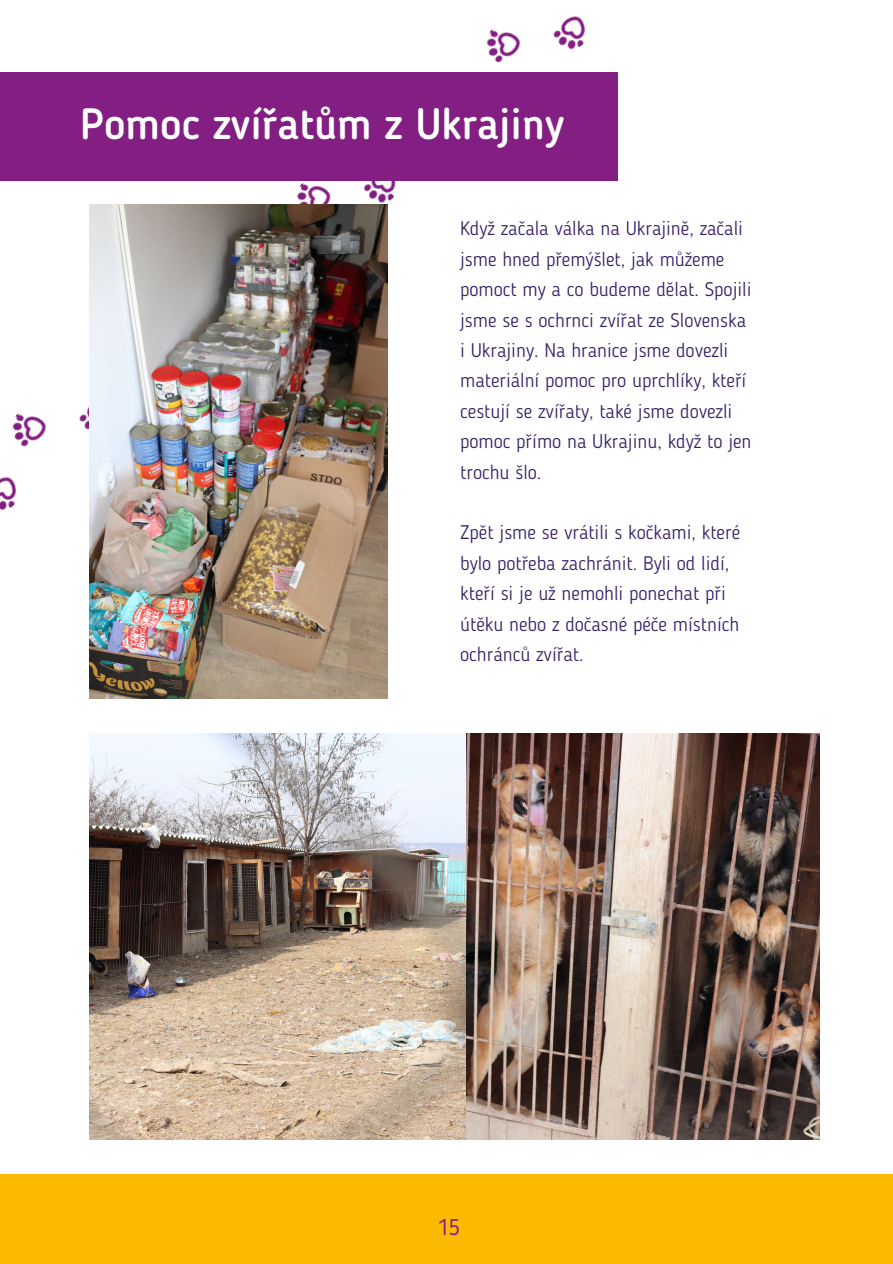
<style>
.page{position:relative;width:893px;height:1264px;background:#fff}
.page>*{position:absolute;margin:0;border:0;box-sizing:border-box;transform-origin:0 0}
.t1{font:500 43.5px "Blogger Sans";color:#fff}
.t2{font:22.5px "Blogger Sans";color:#831f82}
.t3{font:300 19.5px/30.3px "Blogger Sans";color:#351e67}
</style>
<div class="page">
<img style="left:0;top:16px;width:618px;height:538px">
<img style="left:89px;top:204px;width:298px;height:494px">
<div style="left:0;top:1174px;width:892px;height:89px;background:#fbba00"></div>
<img style="left:89px;top:733px;width:730px;height:406px">
<div style="left:0;top:72px;width:617px;height:108px;background:#831f82"></div>
<p class="t1" style="left:80px;top:106px;width:486px">Pomoc zvířatům z Ukrajiny</p>
<p class="t3" style="left:460px;top:215px;width:293px">Když začala válka na Ukrajině, začali jsme hned přemýšlet, jak můžeme pomoct my a co budeme dělat. Spojili jsme se s ochrnci zvířat ze Slovenska i Ukrajiny. Na hranice jsme dovezli materiální pomoc pro uprchlíky, kteří cestují se zvířaty, také jsme dovezli pomoc přímo na Ukrajinu, když to jen trochu šlo.</p>
<p class="t3" style="left:460px;top:519px;width:281px">Zpět jsme se vrátili s kočkami, které bylo potřeba zachránit. Byli od lidí, kteří si je už nemohli ponechat při útěku nebo z dočasné péče místních ochránců zvířat.</p>
<p class="t2" style="left:437px;top:1218px;width:24px">15</p>
</div>
